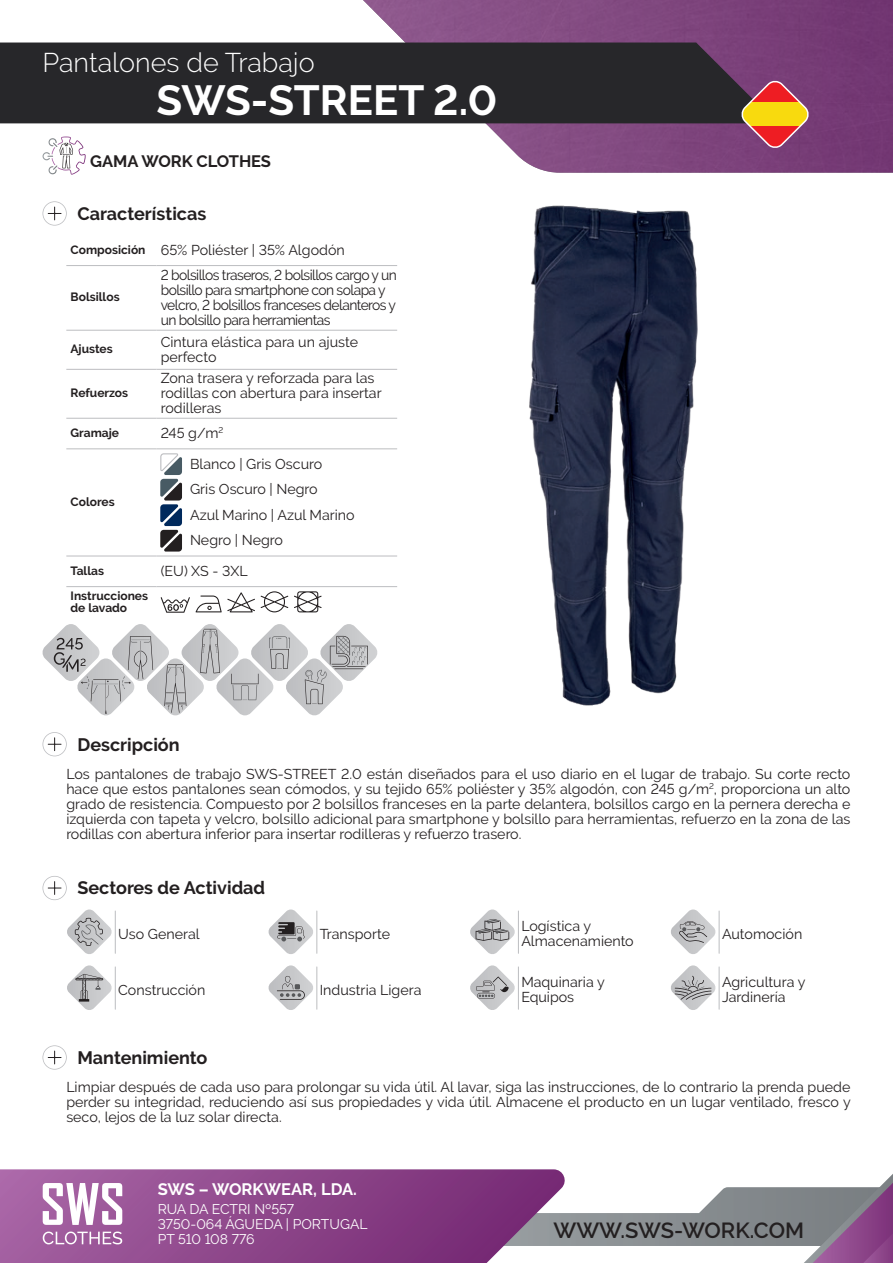
<style>
.page{position:relative;width:893px;height:1263px;background:#fff}
.page>*{position:absolute;margin:0;border:0;box-sizing:border-box;transform-origin:0 0}
.t1{font:700 42px "Raleway";color:#fff}
.t2{font:300 27px "Raleway";color:#fff}
.t3{font:600 21.75px "Raleway";color:#231f20}
.t4{font:700 18px "Raleway";color:#231f20}
.t5{font:700 16.5px "Raleway";color:#fff}
.t6{font:700 16.5px "Raleway";color:#231f20}
.t7{font:14.25px/15px "Raleway";color:#231f20}
.t8{font:14.25px/15px "Raleway";letter-spacing:-.04em;color:#231f20}
.t9{font:13.95px/15.5px "Raleway";color:#fff}
.t10{font:700 12px/12px "Raleway";color:#231f20}
.s1{font-weight:700;font-size:12px}
</style>
<div class="page">
<svg style="left:0;top:1169px;width:468px;height:94px;background:#8f498d"></svg>
<div style="left:0;top:43px;width:342px;height:80px;background:#27272a"></div>
<svg style="left:468px;top:1169px;width:425px;height:94px"></svg>
<svg style="left:43px;top:1183px;width:79px;height:42px"></svg>
<svg style="left:43px;top:1231px;width:79px;height:13px"></svg>
<svg style="left:43px;top:201px;width:24px;height:25px"></svg>
<svg style="left:43px;top:137px;width:43px;height:38px"></svg>
<svg style="left:43px;top:732px;width:24px;height:24px"></svg>
<svg style="left:43px;top:876px;width:24px;height:24px"></svg>
<svg style="left:43px;top:1045px;width:24px;height:24px"></svg>
<svg style="left:67px;top:909px;width:45px;height:45px"></svg>
<hr style="left:115px;top:911px;width:1px;height:42px;background:#bcbdc0">
<svg style="left:67px;top:965px;width:45px;height:45px"></svg>
<hr style="left:115px;top:967px;width:1px;height:42px;background:#bcbdc0">
<svg style="left:470px;top:909px;width:45px;height:45px"></svg>
<hr style="left:518px;top:911px;width:1px;height:42px;background:#bcbdc0">
<svg style="left:470px;top:965px;width:45px;height:45px"></svg>
<hr style="left:518px;top:967px;width:1px;height:42px;background:#bcbdc0">
<svg style="left:671px;top:909px;width:45px;height:45px"></svg>
<hr style="left:719px;top:911px;width:1px;height:42px;background:#bcbdc0">
<svg style="left:671px;top:965px;width:45px;height:45px"></svg>
<hr style="left:719px;top:967px;width:1px;height:42px;background:#bcbdc0">
<svg style="left:268px;top:909px;width:45px;height:45px"></svg>
<hr style="left:316px;top:911px;width:1px;height:42px;background:#bcbdc0">
<svg style="left:268px;top:965px;width:45px;height:45px"></svg>
<hr style="left:316px;top:967px;width:1px;height:42px;background:#bcbdc0">
<hr style="left:66px;top:265px;width:90px;height:1px;background:#bcbdc0">
<hr style="left:156px;top:265px;width:241px;height:1px;background:#bcbdc0">
<hr style="left:66px;top:330px;width:90px;height:1px;background:#bcbdc0">
<hr style="left:156px;top:330px;width:241px;height:1px;background:#bcbdc0">
<hr style="left:66px;top:369px;width:90px;height:1px;background:#bcbdc0">
<hr style="left:156px;top:369px;width:241px;height:1px;background:#bcbdc0">
<hr style="left:66px;top:418px;width:90px;height:1px;background:#bcbdc0">
<hr style="left:156px;top:418px;width:241px;height:1px;background:#bcbdc0">
<hr style="left:66px;top:449px;width:90px;height:1px;background:#bcbdc0">
<hr style="left:156px;top:449px;width:241px;height:1px;background:#bcbdc0">
<hr style="left:66px;top:556px;width:90px;height:1px;background:#bcbdc0">
<hr style="left:156px;top:556px;width:241px;height:1px;background:#bcbdc0">
<hr style="left:66px;top:586px;width:90px;height:1px;background:#bcbdc0">
<hr style="left:156px;top:586px;width:241px;height:1px;background:#bcbdc0">
<svg style="left:160px;top:453px;width:22px;height:99px"></svg>
<svg style="left:294px;top:591px;width:28px;height:21px"></svg>
<svg style="left:261px;top:591px;width:27px;height:21px"></svg>
<svg style="left:196px;top:592px;width:59px;height:20px"></svg>
<svg style="left:161px;top:597px;width:29px;height:16px"></svg>
<svg style="left:42px;top:624px;width:336px;height:92px"></svg>
<svg style="left:342px;top:0;width:551px;height:173px;background:#714f6b"></svg>
<img style="left:529px;top:205px;width:169px;height:501px">
<h2 class="t2" style="left:43px;top:47px;width:274px">Pantalones de Trabajo</h2>
<h1 class="t1" style="left:156px;top:76px;width:342px">SWS-STREET 2.0</h1>
<p class="t6" style="left:90px;top:152px;width:182px">GAMA WORK CLOTHES</p>
<p class="t4" style="left:77px;top:203px;width:130px">Características</p>
<p class="t7" style="left:71px;top:242px;width:276px"><span class="s1">Composición</span> 65% Poliéster | 35% Algodón</p>
<p class="t10" style="left:71px;top:291px;width:51px">Bolsillos</p>
<p class="t8" style="left:161px;top:267px;width:238px">2 bolsillos traseros, 2 bolsillos cargo y un bolsillo para smartphone con solapa y velcro, 2 bolsillos franceses delanteros y un bolsillo para herramientas</p>
<p class="t10" style="left:71px;top:343px;width:44px">Ajustes</p>
<p class="t7" style="left:161px;top:334px;width:199px">Cintura elástica para un ajuste perfecto</p>
<p class="t10" style="left:71px;top:387px;width:59px">Refuerzos</p>
<p class="t7" style="left:161px;top:371px;width:222px">Zona trasera y reforzada para las rodillas con abertura para insertar rodilleras</p>
<p class="t10" style="left:71px;top:427px;width:50px">Gramaje</p>
<p class="t7" style="left:161px;top:426px;width:64px">245 g/m<sup>2</sup></p>
<p class="t10" style="left:71px;top:496px;width:46px">Colores</p>
<p class="t7" style="left:190px;top:451px;width:166px;line-height:25.5px">Blanco | Gris Oscuro<br>Gris Oscuro | Negro<br>Azul Marino | Azul Marino<br>Negro | Negro</p>
<p class="t10" style="left:71px;top:565px;width:35px">Tallas</p>
<p class="t7" style="left:161px;top:563px;width:89px">(EU) XS - 3XL</p>
<p class="t10" style="left:71px;top:589px;width:79px">Instrucciones de lavado</p>
<p class="t4" style="left:77px;top:734px;width:104px">Descripción</p>
<p class="t7" style="left:66px;top:766px;width:786px;text-align:justify">Los pantalones de trabajo SWS-STREET 2.0 están diseñados para el uso diario en el lugar de trabajo. Su corte recto hace que estos pantalones sean cómodos, y su tejido 65% poliéster y 35% algodón, con 245 g/m<sup>2</sup>, proporciona un alto grado de resistencia. Compuesto por 2 bolsillos franceses en la parte delantera, bolsillos cargo en la pernera derecha e izquierda con tapeta y velcro, bolsillo adicional para smartphone y bolsillo para herramientas, refuerzo en la zona de las rodillas con abertura inferior para insertar rodilleras y refuerzo trasero.</p>
<p class="t4" style="left:77px;top:878px;width:189px">Sectores de Actividad</p>
<p class="t7" style="left:118px;top:926px;width:83px">Uso General</p>
<p class="t7" style="left:118px;top:982px;width:89px">Construcción</p>
<p class="t7" style="left:320px;top:926px;width:72px">Transporte</p>
<p class="t7" style="left:320px;top:982px;width:103px">Industria Ligera</p>
<p class="t7" style="left:521px;top:919px;width:114px">Logística y<br>Almacenamiento</p>
<p class="t7" style="left:521px;top:975px;width:85px">Maquinaria y<br>Equipos</p>
<p class="t7" style="left:722px;top:926px;width:82px">Automoción</p>
<p class="t7" style="left:722px;top:975px;width:85px">Agricultura y<br>Jardinería</p>
<p class="t4" style="left:77px;top:1047px;width:132px">Mantenimiento</p>
<p class="t7" style="left:66px;top:1080px;width:786px;text-align:justify">Limpiar después de cada uso para prolongar su vida útil. Al lavar, siga las instrucciones, de lo contrario la prenda puede perder su integridad, reduciendo así sus propiedades y vida útil. Almacene el producto en un lugar ventilado, fresco y seco, lejos de la luz solar directa.</p>
<p class="t5" style="left:158px;top:1179px;width:201px">SWS – WORKWEAR, LDA.</p>
<p class="t9" style="left:158px;top:1201px;width:212px">RUA DA ECTRI Nº557<br>3750-064 ÁGUEDA | PORTUGAL<br>PT 510 108 776</p>
<h3 class="t3" style="left:553px;top:1218px;width:252px">WWW.SWS-WORK.COM</h3>
</div>
